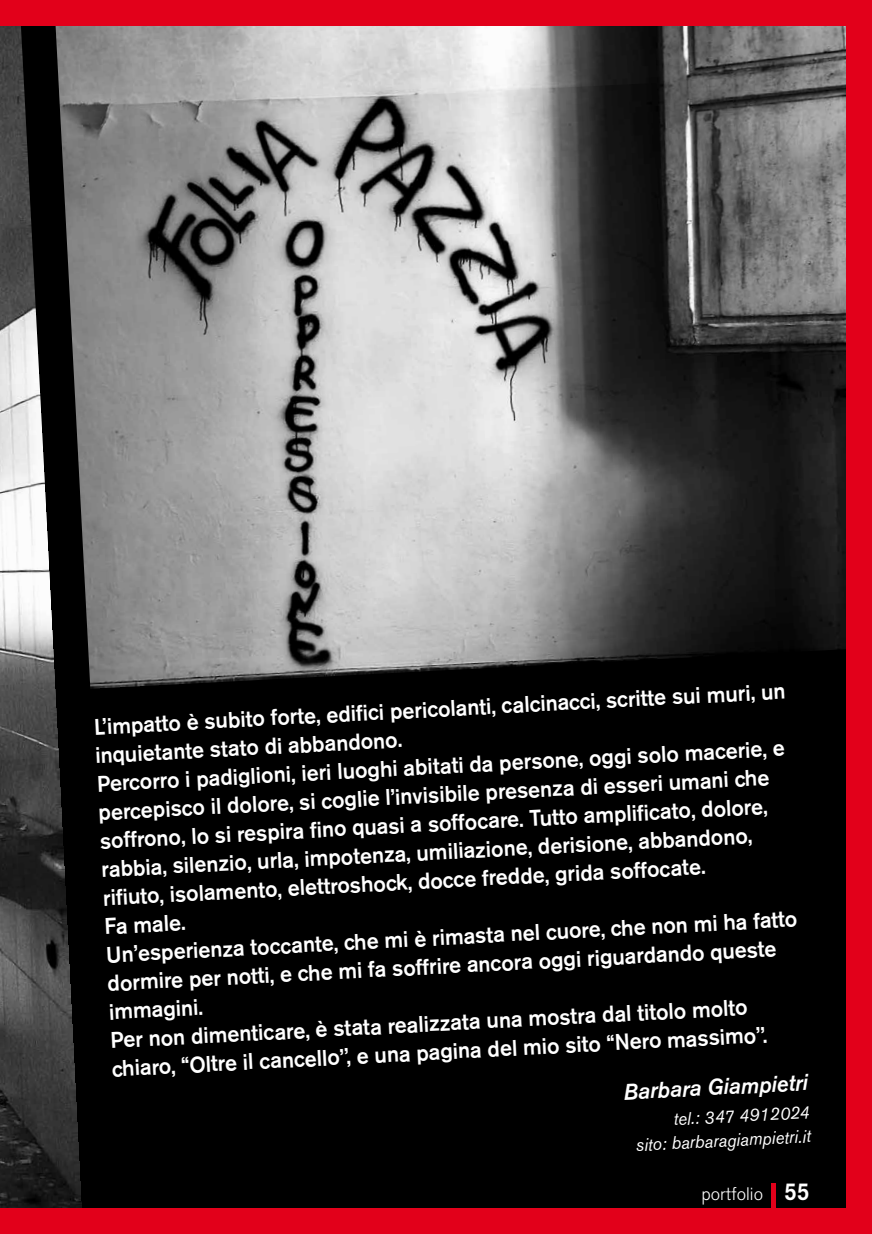
<style>
.page{position:relative;width:872px;height:1234px;background:#fff}
.page>*{position:absolute;margin:0;border:0;box-sizing:border-box;transform-origin:0 0}
.t1{font:500 22.5px/28.5px "Akzidenz Grotesk BE";color:#fff;scale:.95 1}
.t2{font:italic 500 22.5px "Akzidenz Grotesk BE";color:#fff;scale:.95 1}
.t3{font:italic 18px/24px "Akzidenz Grotesk BE";color:#fff;text-align:right;scale:.95 1}
.t4{font:300 18px "Akzidenz Grotesk BE";color:#fff}
.s1{font-weight:500;font-size:24.15px}
</style>
<div class="page">
<div style="left:0;top:0;width:872px;height:1233px;background:#000"></div>
<img style="left:0;top:26px;width:82px;height:1182px">
<img style="left:54px;top:26px;width:792px;height:662px">
<div style="left:771px;top:1182px;width:5px;height:51px;background:#e2001a"></div>
<div style="left:0;top:1208px;width:872px;height:25px;background:#e2001a"></div>
<div style="left:0;top:0;width:872px;height:26px;background:#e2001a"></div>
<div style="left:846px;top:0;width:26px;height:1233px;background:#e2001a"></div>
<p class="t1" style="left:93px;top:712px;width:730px;rotate:-3deg">L’impatto è subito forte, edifi ci pericolanti, calcinacci, scritte sui muri, un inquietante stato di abbandono.<br>Percorro i padiglioni, ieri luoghi abitati da persone, oggi solo macerie, e percepisco il dolore, si coglie l’invisibile presenza di esseri umani che soffrono, lo si respira fi no quasi a soffocare. Tutto amplifi cato, dolore, rabbia, silenzio, urla, impotenza, umiliazione, derisione, abbandono,<br>rifi uto, isolamento, elettroshock, docce fredde, grida soffocate.<br>Fa male.<br>Un’esperienza toccante, che mi è rimasta nel cuore, che non mi ha fatto dormire per notti, e che mi fa soffrire ancora oggi riguardando queste immagini.<br>Per non dimenticare, è stata realizzata una mostra dal titolo molto chiaro, “Oltre il cancello’’, e una pagina del mio sito “Nero massimo’’.</p>
<p class="t2" style="left:623px;top:1078px;width:196px;rotate:-3deg">Barbara Giampietri</p>
<p class="t3" style="left:634px;top:1108px;width:186px;rotate:-3deg">tel.: 347 4912024<br>sito: barbaragiampietri.it</p>
<p class="t4" style="left:701px;top:1183px;width:109px">portfolio <span class="s1">55</span></p>
</div>
